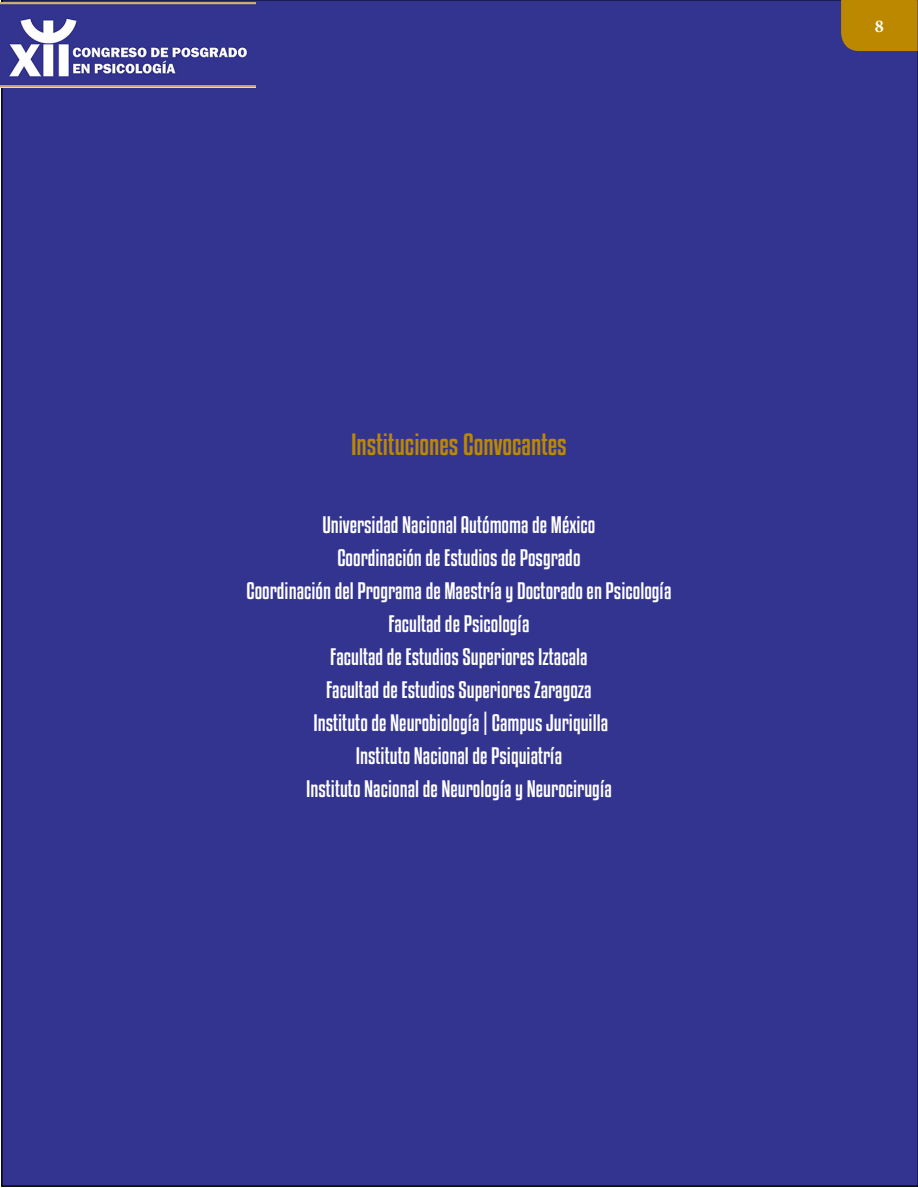
<style>
.page{position:relative;width:918px;height:1188px;background:#fff}
.page>*{position:absolute;margin:0;border:0;box-sizing:border-box;transform-origin:0 0}
.t1{font:27px "Kenyan Coffee Rg";color:#b80}
.t2{font:21px/33px "Kenyan Coffee Rg";color:#fff;text-align:center}
.t3{font:700 18px "Minion Pro";color:#fff}
</style>
<div class="page">
<div style="left:1px;top:0;width:917px;height:1187px;background:#333490"></div>
<img style="left:1px;top:3px;width:255px;height:85px">
<div style="left:841px;top:0;width:77px;height:51px;background:#b80"></div>
<p class="t1" style="left:351px;top:428px;width:217px">Instituciones Convocantes</p>
<p class="t2" style="left:246px;top:508px;width:427px">Universidad Nacional Autómoma de México<br>Coordinación de Estudios de Posgrado<br>Coordinación del Programa de Maestría y Doctorado en Psicología Facultad de Psicología<br>Facultad de Estudios Superiores Iztacala<br>Facultad de Estudios Superiores Zaragoza<br>Instituto de Neurobiología | Campus Juriquilla<br>Instituto Nacional de Psiquiatría<br>Instituto Nacional de Neurología y Neurocirugía</p>
<p class="t3" style="left:875px;top:14px;width:10px">8</p>
</div>
